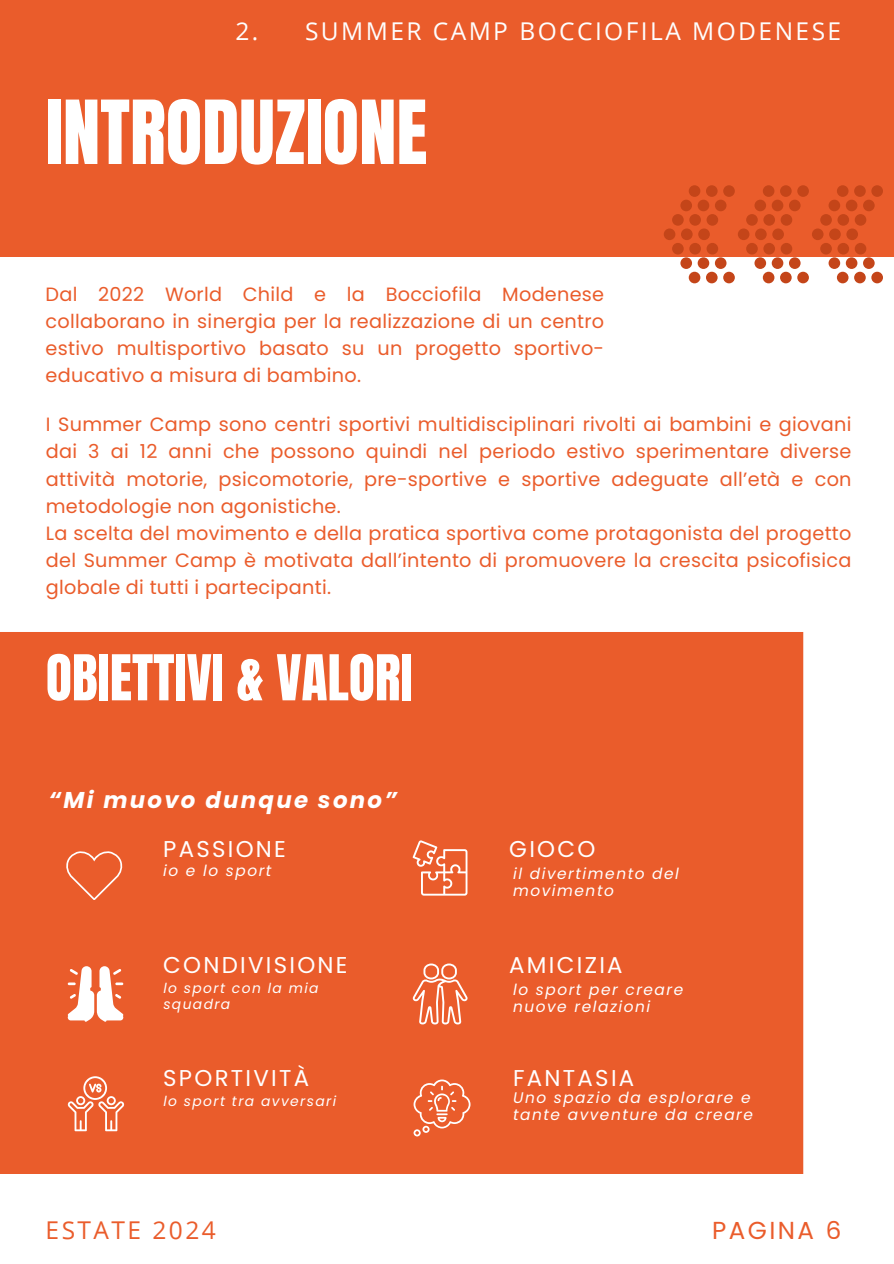
<style>
.page{position:relative;width:894px;height:1264px;background:#fff}
.page>*{position:absolute;margin:0;border:0;box-sizing:border-box;transform-origin:0 0}
.t1{font:75px "Anton";color:#fff}
.t2{font:53.7px "Anton";color:#fff}
.t3{font:24.6px "Poppins";letter-spacing:.1em;color:#ea5c2b}
.t4{font:24.45px "Open Sans";letter-spacing:.1em;color:#fefefe}
.t5{font:24.45px "Open Sans";letter-spacing:.1em;color:#ea5c2b}
.t6{font:22.8px "Poppins";letter-spacing:.1em;color:#fff}
.t7{font:italic 700 22.8px "Poppins";letter-spacing:.1em;color:#fff}
.t8{font:19.2px/27px "Poppins";letter-spacing:.015em;color:#ea5c2b;text-align:justify}
.t9{font:italic 15.3px/16.8px "Poppins";letter-spacing:.1em;color:#fff}
.t10{font:italic 13.8px/15.8px "Poppins";letter-spacing:.1em;color:#fff}
</style>
<div class="page">
<div style="left:0;top:0;width:893px;height:257px;background:#ea5c2b"></div>
<div style="left:0;top:631px;width:803px;height:543px;background:#ea5c2b"></div>
<svg style="left:66px;top:851px;width:57px;height:48px"></svg>
<svg style="left:68px;top:966px;width:55px;height:55px"></svg>
<svg style="left:67px;top:1076px;width:57px;height:55px"></svg>
<svg style="left:412px;top:963px;width:55px;height:61px"></svg>
<svg style="left:413px;top:1079px;width:57px;height:57px"></svg>
<svg style="left:412px;top:840px;width:55px;height:55px"></svg>
<svg style="left:664px;top:185px;width:218px;height:98px"></svg>
<h3 class="t4" style="left:235px;top:14px;width:607px">2. SUMMER CAMP BOCCIOFILA MODENESE</h3>
<h2 class="t1" style="left:46px;top:79px;width:383px">INTRODUZIONE</h2>
<h4 class="t8" style="left:46px;top:281px;width:560px">Dal 2022 World Child e la Bocciofila Modenese collaborano in sinergia per la realizzazione di un centro estivo multisportivo basato su un progetto sportivo&shy;educativo a misura di bambino.</h4>
<p class="t8" style="left:46px;top:411px;width:807px;text-align:left">I Summer Camp sono centri sportivi multidisciplinari rivolti ai bambini e giovani dai 3 ai 12 anni che possono quindi nel periodo estivo sperimentare diverse attività motorie, psicomotorie, pre-sportive e sportive adeguate all’età e con metodologie non agonistiche.<br>La scelta del movimento e della pratica sportiva come protagonista del progetto del Summer Camp è motivata dall’intento di promuovere la crescita psicofisica globale di tutti i partecipanti.</p>
<h3 class="t2" style="left:46px;top:639px;width:368px">OBIETTIVI &amp; VALORI</h3>
<p class="t7" style="left:49px;top:783px;width:349px">“Mi muovo dunque sono”</p>
<p class="t6" style="left:163px;top:833px;width:124px">PASSIONE</p>
<p class="t6" style="left:509px;top:833px;width:88px">GIOCO</p>
<p class="t9" style="left:163px;top:862px;width:110px">io e lo sport</p>
<p class="t9" style="left:513px;top:865px;width:167px">il divertimento del movimento</p>
<h1 class="t6" style="left:163px;top:948px;width:186px">CONDIVISIONE</h1>
<p class="t6" style="left:509px;top:948px;width:115px">AMICIZIA</p>
<h3 class="t10" style="left:163px;top:980px;width:157px">lo sport con la mia squadra</h3>
<p class="t9" style="left:513px;top:981px;width:172px">lo sport per creare nuove relazioni</p>
<p class="t6" style="left:163px;top:1061px;width:147px">SPORTIVITÀ</p>
<h3 class="t6" style="left:513px;top:1061px;width:123px">FANTASIA</h3>
<h3 class="t10" style="left:163px;top:1093px;width:174px">lo sport tra avversari</h3>
<p class="t9" style="left:513px;top:1089px;width:241px">Uno spazio da esplorare e tante avventure da creare</p>
<p class="t5" style="left:46px;top:1213px;width:172px">ESTATE 2024</p>
<p class="t3" style="left:712px;top:1213px;width:130px">PAGINA 6</p>
</div>
